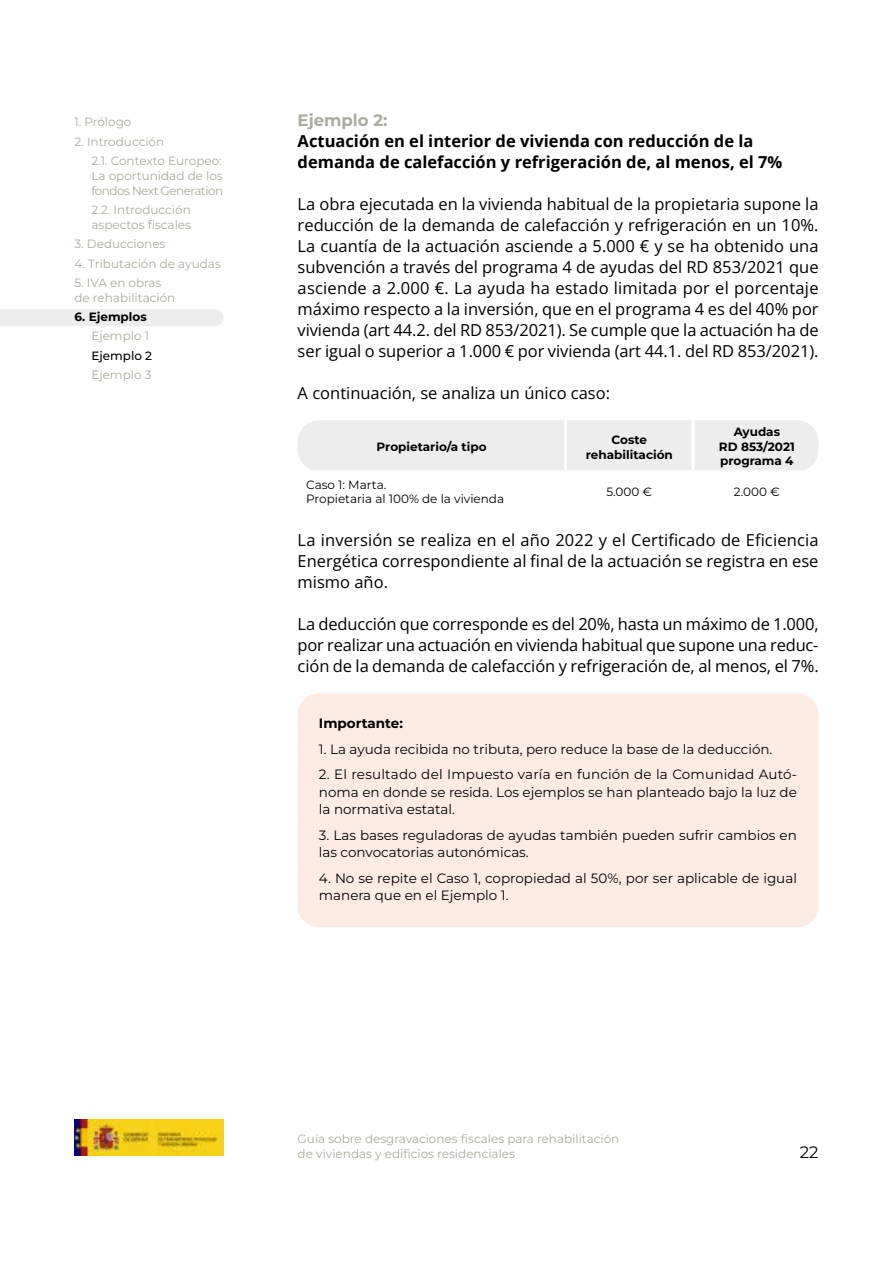
<style>
.page{position:relative;width:893px;height:1263px;background:#fff}
.page>*{position:absolute;margin:0;border:0;box-sizing:border-box;transform-origin:0 0}
.t1{font:16.5px/21px "Open Sans";letter-spacing:-.005em;color:#000;text-align:justify}
.t2{font:700 16.5px/21px "Open Sans";color:#000}
.t3{font:700 16.5px "Montserrat";color:#acaba0}
.t4{font:16.5px "Montserrat";color:#000}
.t5{font:13.5px/17.2px "Montserrat";color:#000}
.t6{font:700 13.5px "Montserrat";color:#000}
.t7{font:12px/15px "Montserrat";color:#acaba0}
.t8{font:700 12px/14.4px "Montserrat";color:#000;text-align:center}
.t9{font:12px/14.4px "Montserrat";color:#000}
.t10{font:12px/15px "Montserrat";letter-spacing:-.04em;color:#acaba0}
.t11{font:500 12px "Montserrat";color:#000}
</style>
<div class="page">
<div style="left:0;top:309px;width:223px;height:17px;background:#ededed"></div>
<img style="left:74px;top:1120px;width:149px;height:35px">
<div style="left:298px;top:420px;width:521px;height:51px;background:#ededed;border-radius:21px"></div>
<hr style="left:298px;top:470px;width:268px;height:2px;background:#fff">
<hr style="left:566px;top:470px;width:127px;height:2px;background:#fff">
<hr style="left:693px;top:470px;width:128px;height:2px;background:#fff">
<hr style="left:564px;top:420px;width:3px;height:50px;background:#fff">
<hr style="left:692px;top:420px;width:3px;height:50px;background:#fff">
<div style="left:298px;top:693px;width:521px;height:234px;background:#fcece4;border-radius:21px"></div>
<p class="t7" style="left:74px;top:114px;width:59px">1. Prólogo</p>
<p class="t7" style="left:91px;top:131px;width:132px;line-height:19.2px;text-indent:-17px">2. Introducción<br>2.1. Contexto Europeo:</p>
<p class="t10" style="left:91px;top:168px;width:133px">La oportunidad de los fondos Next Generation</p>
<p class="t7" style="left:91px;top:202px;width:101px">2.2. Introducción aspectos fiscales</p>
<p class="t7" style="left:74px;top:236px;width:93px">3. Deducciones</p>
<p class="t7" style="left:74px;top:256px;width:148px">4. Tributación de ayudas</p>
<p class="t7" style="left:74px;top:275px;width:102px">5. IVA en obras de rehabilitación</p>
<p class="t8" style="left:74px;top:309px;width:74px">6. Ejemplos</p>
<p class="t7" style="left:91px;top:328px;width:59px">Ejemplo 1</p>
<p class="t11" style="left:91px;top:347px;width:62px">Ejemplo 2</p>
<p class="t7" style="left:91px;top:367px;width:62px">Ejemplo 3</p>
<p class="t3" style="left:298px;top:109px;width:91px">Ejemplo 2:</p>
<p class="t2" style="left:298px;top:130px;width:486px">Actuación en el interior de vivienda con reducción de la demanda de calefacción y refrigeración de, al menos, el 7%</p>
<p class="t1" style="left:298px;top:193px;width:522px">La obra ejecutada en la vivienda habitual de la propietaria supone la reducción de la demanda de calefacción y refrigeración en un 10%.<br>La cuantía de la actuación asciende a 5.000 € y se ha obtenido una subvención a través del programa 4 de ayudas del RD 853/2021 que asciende a 2.000 €. La ayuda ha estado limitada por el porcentaje máximo respecto a la inversión, que en el programa 4 es del 40% por vivienda (art 44.2. del RD 853/2021). Se cumple que la actuación ha de ser igual o superior a 1.000 € por vivienda (art 44.1. del RD 853/2021).</p>
<p class="t1" style="left:298px;top:382px;width:314px">A continuación, se analiza un único caso:</p>
<p class="t8" style="left:377px;top:440px;width:111px">Propietario/a tipo</p>
<p class="t8" style="left:586px;top:432px;width:88px">Coste rehabilitación</p>
<p class="t8" style="left:719px;top:424px;width:77px">Ayudas<br>RD 853/2021 programa 4</p>
<p class="t9" style="left:306px;top:477px;width:200px">Caso 1: Marta.<br>Propietaria al 100% de la vivienda</p>
<p class="t9" style="left:606px;top:484px;width:47px">5.000 €</p>
<p class="t9" style="left:734px;top:484px;width:47px">2.000 €</p>
<p class="t1" style="left:298px;top:529px;width:522px">La inversión se realiza en el año 2022 y el Certificado de Eficiencia Energética correspondiente al final de la actuación se registra en ese mismo año.</p>
<p class="t1" style="left:298px;top:613px;width:522px">La deducción que corresponde es del 20%, hasta un máximo de 1.000, por realizar una actuación en vivienda habitual que supone una reduc&shy;ción de la demanda de calefacción y refrigeración de, al menos, el 7%.</p>
<p class="t6" style="left:319px;top:714px;width:85px">Importante:</p>
<p class="t5" style="left:319px;top:740px;width:455px">1. La ayuda recibida no tributa, pero reduce la base de la deducción.</p>
<p class="t5" style="left:319px;top:765px;width:479px;text-align:justify">2. El resultado del Impuesto varía en función de la Comunidad Autó&shy;noma en donde se resida. Los ejemplos se han planteado bajo la luz de la normativa estatal.</p>
<p class="t5" style="left:319px;top:826px;width:479px">3. Las bases reguladoras de ayudas también pueden sufrir cambios en las convocatorias autonómicas.</p>
<p class="t5" style="left:319px;top:869px;width:480px">4. No se repite el Caso 1, copropiedad al 50%, por ser aplicable de igual manera que en el Ejemplo 1.</p>
<p class="t7" style="left:298px;top:1131px;width:323px">Guía sobre desgravaciones fiscales para rehabilitación de viviendas y edificios residenciales</p>
<p class="t4" style="left:800px;top:1141px;width:20px">22</p>
</div>
